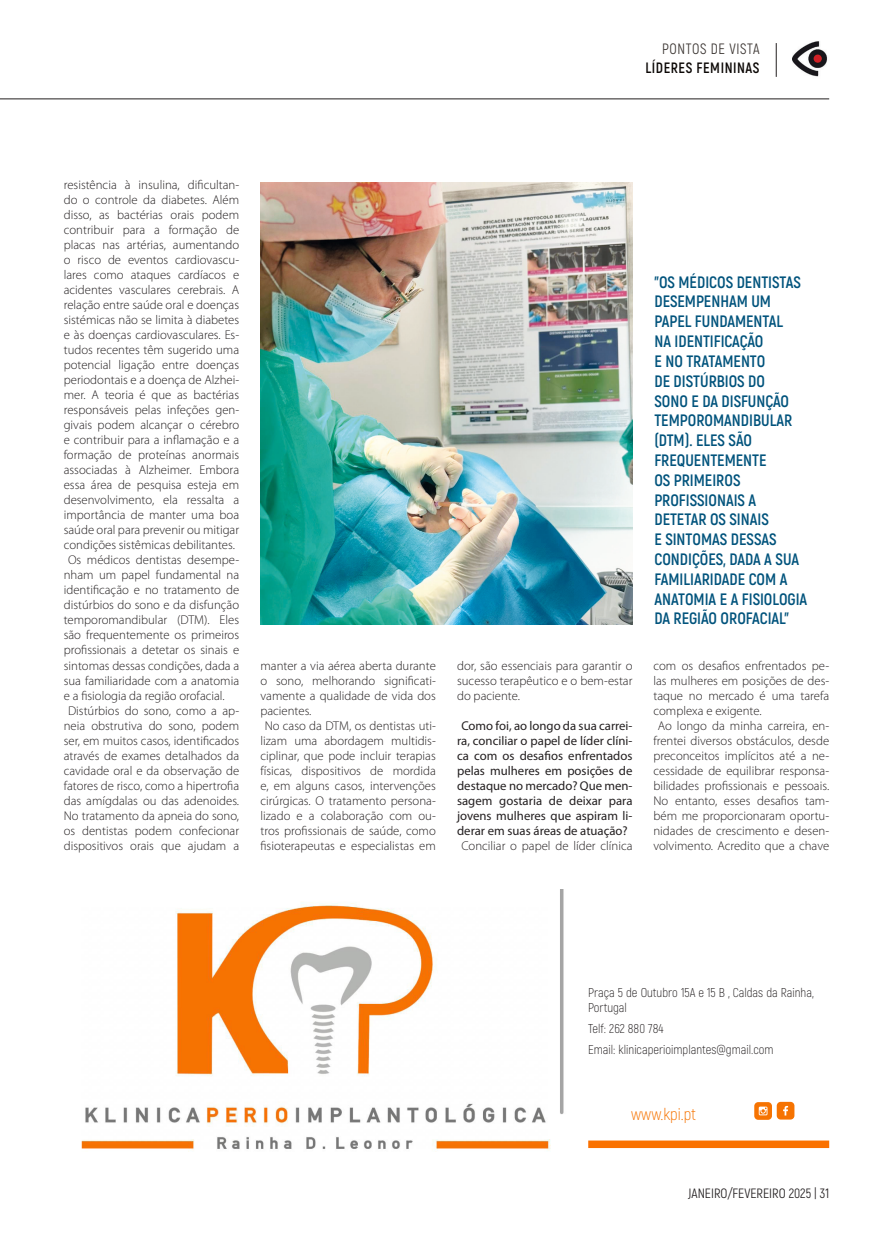
<style>
.page{position:relative;width:893px;height:1234px;background:#fff}
.page>*{position:absolute;margin:0;border:0;box-sizing:border-box;transform-origin:0 0}
._03_TXT_GERAL{font:300 16.8px "Akrobat";color:#f67301}
.t1{font:700 16.5px/19.8px "Akrobat";color:#01537c}
._00_TEMA{font:700 15px "Akrobat";letter-spacing:.04em;color:#0c0806;scale:.95 1}
._00_TEMA-2{font:15px "Akrobat";letter-spacing:.04em;color:#3b3532;scale:.95 1}
.t2{font:13.5px "Akrobat";color:#231f20}
._03_TXT_GERAL-2{font:300 12.75px/15px "Myriad Pro";color:#231f20;text-align:justify}
._03_TXT_GERAL_PERGUNTA{font:12.75px/15px "Myriad Pro";color:#231f20;text-align:center}
._03_TXT_GERAL-3{font:300 12.75px/15px "Akrobat";color:#231f20}
</style>
<div class="page">
<hr style="left:776px;top:43px;width:1px;height:34px;background:#231f20">
<hr style="left:0;top:99px;width:829px;height:1px;background:#231f20">
<img style="left:792px;top:41px;width:36px;height:36px">
<img style="left:81px;top:889px;width:483px;height:263px">
<img style="left:260px;top:183px;width:372px;height:441px">
<div style="left:777px;top:1101px;width:17px;height:18px;background:#f67301;border-radius:4px"></div>
<svg style="left:783px;top:1106px;width:5px;height:9px"></svg>
<svg style="left:754px;top:1101px;width:18px;height:18px"></svg>
<svg style="left:759px;top:1106px;width:8px;height:9px"></svg>
<div style="left:588px;top:1140px;width:241px;height:7px;background:#fa7100"></div>
<p class="_00_TEMA-2" style="left:662px;top:39px;width:104px">PONTOS DE VISTA</p>
<p class="_00_TEMA" style="left:645px;top:58px;width:122px">LÍDERES FEMININAS</p>
<p class="_03_TXT_GERAL-2" style="left:64px;top:177px;width:177px">resistência à insulina, dificultan&shy;do o controle da diabetes. Além disso, as bactérias orais podem contribuir para a formação de placas nas artérias, aumentando o risco de eventos cardiovascu&shy;lares como ataques cardíacos e acidentes vasculares cerebrais. A relação entre saúde oral e doenças sistémicas não se limita à diabetes e às doenças cardiovasculares. Es&shy;tudos recentes têm sugerido uma potencial ligação entre doenças periodontais e a doença de Alzhei&shy;mer. A teoria é que as bactérias responsáveis pelas infeções gen&shy;givais podem alcançar o cérebro e contribuir para a inflamação e a formação de proteínas anormais associadas à Alzheimer. Embora essa área de pesquisa esteja em desenvolvimento, ela ressalta a importância de manter uma boa saúde oral para prevenir ou mitigar condições sistêmicas debilitantes.</p>
<p class="_03_TXT_GERAL-2" style="left:64px;top:552px;width:177px;text-indent:4px">Os médicos dentistas desempe&shy;nham um papel fundamental na identificação e no tratamento de distúrbios do sono e da disfunção temporomandibular (DTM). Eles são frequentemente os primeiros profissionais a detetar os sinais e sintomas dessas condições, dada a sua familiaridade com a anatomia e a fisiologia da região orofacial.</p>
<p class="_03_TXT_GERAL-2" style="left:64px;top:702px;width:177px;text-align:center">Distúrbios do sono, como a ap&shy;neia obstrutiva do sono, podem ser, em muitos casos, identificados através de exames detalhados da cavidade oral e da observação de fatores de risco, como a hipertrofia das amígdalas ou das adenoides.<br>No tratamento da apneia do sono, os dentistas podem confecionar dispositivos orais que ajudam a</p>
<p class="_03_TXT_GERAL-2" style="left:260px;top:657px;width:177px">manter a via aérea aberta durante o sono, melhorando significati&shy;vamente a qualidade de vida dos pacientes.</p>
<p class="_03_TXT_GERAL-2" style="left:260px;top:717px;width:177px;text-align:center">No caso da DTM, os dentistas uti&shy;lizam uma abordagem multidis&shy;ciplinar, que pode incluir terapias físicas, dispositivos de mordida e, em alguns casos, intervenções cirúrgicas. O tratamento persona&shy;lizado e a colaboração com ou&shy;tros profissionais de saúde, como fisioterapeutas e especialistas em</p>
<p class="_03_TXT_GERAL-2" style="left:457px;top:657px;width:177px">dor, são essenciais para garantir o sucesso terapêutico e o bem-estar do paciente.</p>
<p class="_03_TXT_GERAL_PERGUNTA" style="left:457px;top:717px;width:177px">Como foi, ao longo da sua carrei&shy;ra, conciliar o papel de líder clíni&shy;ca com os desafios enfrentados pelas mulheres em posições de destaque no mercado? Que men&shy;sagem gostaria de deixar para jovens mulheres que aspiram li&shy;derar em suas áreas de atuação?</p>
<p class="_03_TXT_GERAL-2" style="left:461px;top:837px;width:173px">Conciliar o papel de líder clínica</p>
<p class="t1" style="left:654px;top:272px;width:154px">"OS MÉDICOS DENTISTAS<br>DESEMPENHAM UM<br>PAPEL FUNDAMENTAL<br>NA IDENTIFICAÇÃO<br>E NO TRATAMENTO<br>DE DISTÚRBIOS DO<br>SONO E DA DISFUNÇÃO<br>TEMPOROMANDIBULAR (DTM). ELES SÃO<br>FREQUENTEMENTE<br>OS PRIMEIROS<br>PROFISSIONAIS A<br>DETETAR OS SINAIS<br>E SINTOMAS DESSAS<br>CONDIÇÕES, DADA A SUA<br>FAMILIARIDADE COM A<br>ANATOMIA E A FISIOLOGIA<br>DA REGIÃO OROFACIAL"</p>
<p class="_03_TXT_GERAL-2" style="left:653px;top:657px;width:177px">com os desafios enfrentados pe&shy;las mulheres em posições de des&shy;taque no mercado é uma tarefa complexa e exigente.</p>
<p class="_03_TXT_GERAL-2" style="left:653px;top:717px;width:177px;text-align:center">Ao longo da minha carreira, en&shy;frentei diversos obstáculos, desde preconceitos implícitos até a ne&shy;cessidade de equilibrar responsa&shy;bilidades profissionais e pessoais.<br>No entanto, esses desafios tam&shy;bém me proporcionaram oportu&shy;nidades de crescimento e desen&shy;volvimento. Acredito que a chave</p>
<p class="_03_TXT_GERAL-3" style="left:588px;top:984px;width:227px">Praça 5 de Outubro 15A e 15 B , Caldas da Rainha,<br>Portugal</p>
<p class="_03_TXT_GERAL-3" style="left:588px;top:1020px;width:77px">Telf: 262 880 784</p>
<p class="_03_TXT_GERAL-3" style="left:588px;top:1041px;width:187px">Email: klinicaperioimplantes@gmail.com</p>
<p class="_03_TXT_GERAL" style="left:631px;top:1103px;width:66px">www.kpi.pt</p>
<p class="t2" style="left:688px;top:1185px;width:143px">JANEIRO/FEVEREIRO 2025 | 31</p>
</div>
